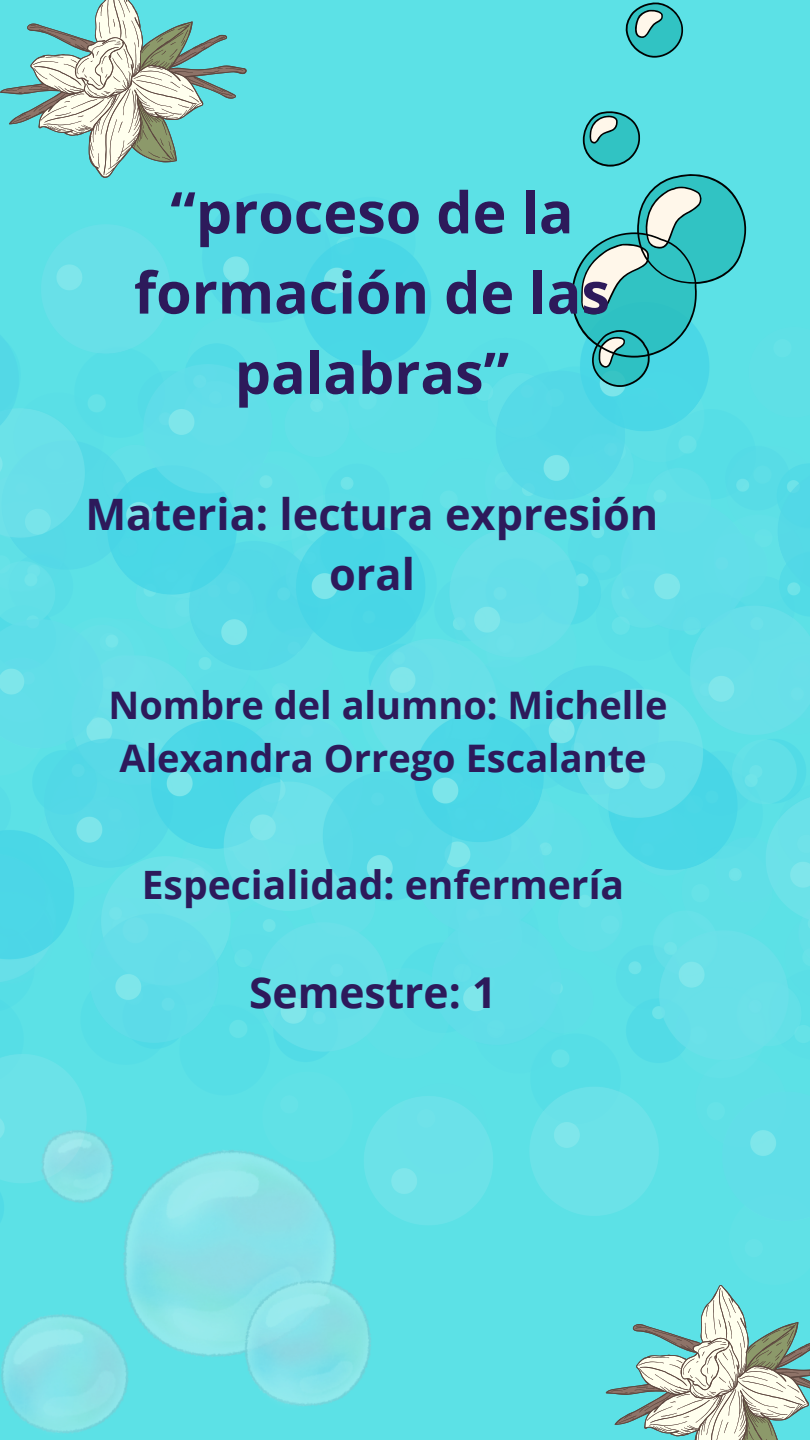
<style>
.page{position:relative;width:810px;height:1440px;background:#5ce1e6}
.page>*{position:absolute;margin:0;border:0;box-sizing:border-box;transform-origin:0 0}
.t1{font:700 57.4px/80.2px "Open Sans";color:#2d1a5b;text-align:center}
.t2{font:700 43.3px/60.6px "Open Sans";color:#2d1a5b;text-align:center}
.t3{font:700 42.6px "Open Sans";color:#2d1a5b}
.t4{font:700 39.1px "Open Sans";color:#2d1a5b}
.t5{font:700 38px/53.1px "Open Sans";color:#2d1a5b}
</style>
<div class="page">
<img style="left:0;top:225px;width:810px;height:1000px">
<img style="left:0;top:1130px;width:372px;height:304px">
<svg style="left:570px;top:111px;width:176px;height:276px"></svg>
<svg style="left:625px;top:2px;width:58px;height:56px"></svg>
<svg style="left:0;top:0;width:247px;height:178px"></svg>
<svg style="left:606px;top:1285px;width:204px;height:155px"></svg>
<p class="t1" style="left:134px;top:171px;width:478px">“proceso de la formación de las palabras”</p>
<p class="t2" style="left:85px;top:483px;width:574px">Materia: lectura expresión oral</p>
<p class="t5" style="left:109px;top:677px;width:561px">Nombre del alumno: Michelle<br>Alexandra Orrego Escalante</p>
<h1 class="t4" style="left:142px;top:858px;width:484px">Especialidad: enfermería</h1>
<h2 class="t3" style="left:249px;top:962px;width:249px">Semestre: 1</h2>
</div>
